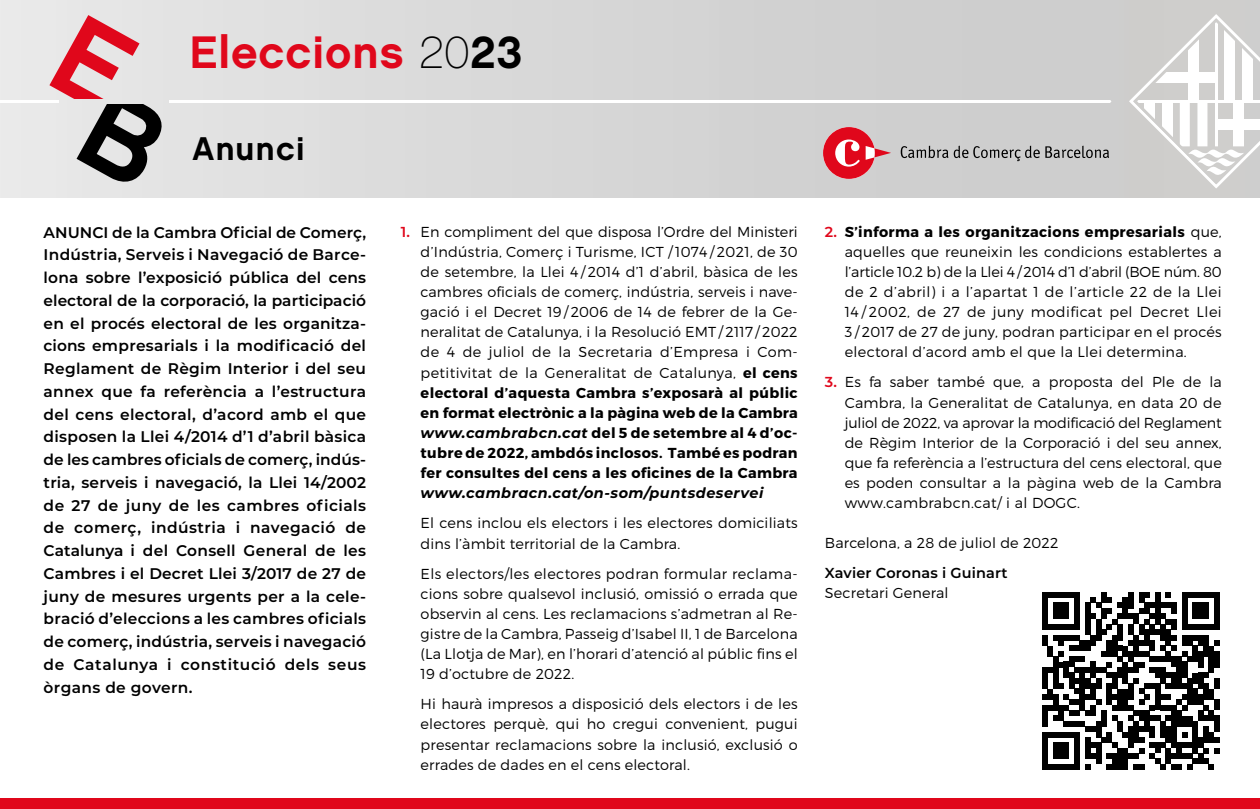
<style>
.page{position:relative;width:1260px;height:809px;background:#fff}
.page>*{position:absolute;margin:0;border:0;box-sizing:border-box;transform-origin:0 0}
.t1{font:45.5px "Chalet New York Nineteen Eighty";letter-spacing:.02em;color:#e0071b}
.t2{font:32.9px "Chalet New York Nineteen Eighty";letter-spacing:.04em;color:#000}
.t3{font:600 15.4px/22.8px "Montserrat";letter-spacing:.04em;color:#000;text-align:justify}
.t4{font:300 14.35px/20.1px "Montserrat";letter-spacing:.01em;color:#000;text-align:justify}
.t5{font:italic 700 14.35px "Montserrat";letter-spacing:.035em;color:#000}
.t6{font:600 14.35px "Montserrat";letter-spacing:.01em;color:#000}
.s1{font-family:"Chalet Paris Nineteen Sixty";color:#000}
.s2{color:#000}
.s3{font-weight:600;color:#e0071b}
.s4{font-weight:700}
.s5{font-weight:700;font-style:italic}
</style>
<div class="page">
<div style="left:0;top:798px;width:1260px;height:11px;background:#e0071b"></div>
<div style="left:0;top:0;width:1260px;height:198px;background:linear-gradient(to right,#e6e6e7,#c9c8c8)"></div>
<hr style="left:900px;top:100px;width:211px;height:3px;background:#fff">
<svg style="left:1129px;top:14px;width:131px;height:174px"></svg>
<hr style="left:0;top:100px;width:982px;height:3px;background:#fff">
<svg style="left:823px;top:127px;width:68px;height:52px;background:#dd717b"></svg>
<svg style="left:901px;top:146px;width:47px;height:12px"></svg>
<svg style="left:954px;top:146px;width:155px;height:15px;background:#a3a3a3"></svg>
<svg style="left:1042px;top:592px;width:178px;height:177px"></svg>
<div style="left:49px;top:15px;width:123px;height:175px;background:#e6e6e6"></div>
<h1 class="t1" style="left:190px;top:25px;width:334px">Eleccions <span class="s1">20</span><span class="s2">23</span></h1>
<h2 class="t2" style="left:192px;top:128px;width:114px">Anunci</h2>
<p class="t3" style="left:44px;top:220px;width:324px">ANUNCI de la Cambra Oficial de Comerç, Indústria, Serveis i Navegació de Barce&shy;lona sobre l’exposició pública del cens electoral de la corporació, la participació en el procés electoral de les organitza&shy;cions empresarials i la modificació del Reglament de Règim Interior i del seu annex que fa referència a l’estructura del cens electoral, d’acord amb el que disposen la Llei 4/2014 d’1 d’abril bàsica de les cambres oficials de comerç, indús&shy;tria, serveis i navegació, la Llei 14/2002 de 27 de juny de les cambres oficials de comerç, indústria i navegació de Catalunya i del Consell General de les Cambres i el Decret Llei 3/2017 de 27 de juny de mesures urgents per a la cele&shy;bració d’eleccions a les cambres oficials de comerç, indústria, serveis i navegació de Catalunya i constitució dels seus òrgans de govern.</p>
<p class="t4" style="left:421px;top:221px;width:379px;text-indent:-20px"><span class="s3">1.</span> En compliment del que disposa l’Ordre del Ministeri d’Indústria, Comerç i Turisme, ICT /1074 / 2021, de 30 de setembre, la Llei 4 / 2014 d’1 d’abril, bàsica de les cambres oficials de comerç, indústria, serveis i nave&shy;gació i el Decret 19 / 2006 de 14 de febrer de la Ge&shy;neralitat de Catalunya, i la Resolució EMT / 2117 / 2022 de 4 de juliol de la Secretaria d’Empresa i Com&shy;petitivitat de la Generalitat de Catalunya, <span class="s4">el cens electoral d’aquesta Cambra s’exposarà al públic en format electrònic a la pàgina web de la Cambra </span><span class="s5">www.cambrabcn.cat</span> <span class="s4">del 5 de setembre al 4 d’oc&shy;tubre de 2022, ambdós inclosos. També es podran fer consultes del cens a les oficines de la Cambra</span></p>
<p class="t5" style="left:421px;top:483px;width:344px">www.cambracn.cat/on-som/puntsdeservei</p>
<p class="t4" style="left:421px;top:513px;width:379px">El cens inclou els electors i les electores domiciliats dins l’àmbit territorial de la Cambra.</p>
<p class="t4" style="left:421px;top:563px;width:379px">Els electors/les electores podran formular reclama&shy;cions sobre qualsevol inclusió, omissió o errada que observin al cens. Les reclamacions s’admetran al Re&shy;gistre de la Cambra, Passeig d’Isabel II, 1 de Barcelona (La Llotja de Mar), en l’horari d’atenció al públic fins el 19 d’octubre de 2022.</p>
<p class="t4" style="left:421px;top:694px;width:379px">Hi haurà impresos a disposició dels electors i de les electores perquè, qui ho cregui convenient, pugui presentar reclamacions sobre la inclusió, exclusió o errades de dades en el cens electoral.</p>
<p class="t4" style="left:845px;top:221px;width:379px;text-indent:-20px"><span class="s3">2.</span> <span class="s4">S’informa a les organitzacions empresarials</span> que, aquelles que reuneixin les condicions establertes a l’article 10.2 b) de la Llei 4/2014 d’1 d’abril (BOE núm. 80 de 2 d’abril) i a l’apartat 1 de l’article 22 de la Llei 14 / 2002, de 27 de juny modificat pel Decret Llei 3 / 2017 de 27 de juny, podran participar en el procés electoral d’acord amb el que la Llei determina.</p>
<p class="t4" style="left:845px;top:372px;width:379px;text-indent:-20px"><span class="s3">3.</span> Es fa saber també que, a proposta del Ple de la Cambra, la Generalitat de Catalunya, en data 20 de juliol de 2022, va aprovar la modificació del Reglament de Règim Interior de la Corporació i del seu annex, que fa referència a l’estructura del cens electoral, que es poden consultar a la pàgina web de la Cambra www.cambrabcn.cat/ i al DOGC.</p>
<p class="t4" style="left:825px;top:533px;width:235px">Barcelona, a 28 de juliol de 2022</p>
<p class="t6" style="left:825px;top:563px;width:184px">Xavier Coronas i Guinart</p>
<p class="t4" style="left:825px;top:583px;width:125px">Secretari General</p>
</div>
